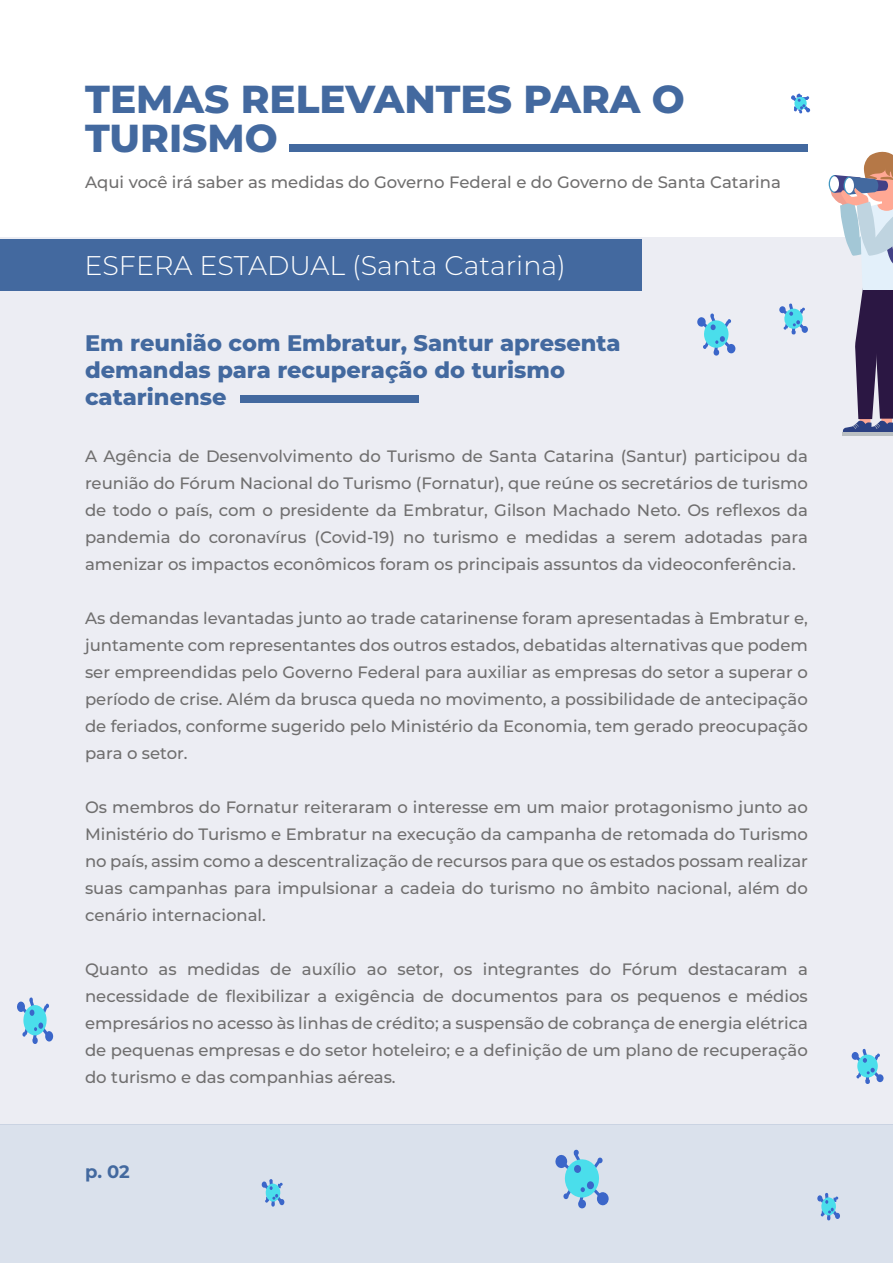
<style>
.page{position:relative;width:893px;height:1263px;background:#fff}
.page>*{position:absolute;margin:0;border:0;box-sizing:border-box;transform-origin:0 0}
.t1{font:800 39px/39px "Montserrat";color:#43699f}
.t2{font:300 27px "Montserrat";color:#fff}
.t3{font:800 22.5px/27px "Montserrat";color:#43699f}
.t4{font:700 18px "Montserrat";color:#43699f}
.t5{font:500 16.5px/27px "Montserrat";color:#706f6f;text-align:justify}
</style>
<div class="page">
<div style="left:0;top:238px;width:893px;height:887px;background:#ecedf3"></div>
<div style="left:0;top:240px;width:641px;height:51px;background:#43699f"></div>
<div style="left:0;top:1125px;width:893px;height:138px;background:#dae1ec"></div>
<svg style="left:779px;top:303px;width:29px;height:32px"></svg>
<svg style="left:698px;top:313px;width:37px;height:43px"></svg>
<svg style="left:791px;top:93px;width:20px;height:21px"></svg>
<hr style="left:842px;top:432px;width:30px;height:3px;background:#babfc2">
<hr style="left:864px;top:432px;width:29px;height:3px;background:#babfc2">
<svg style="left:829px;top:151px;width:64px;height:281px"></svg>
<div style="left:240px;top:395px;width:179px;height:8px;background:#43699f"></div>
<div style="left:289px;top:145px;width:519px;height:7px;background:#43699f"></div>
<svg style="left:597px;top:1192px;width:12px;height:13px"></svg>
<svg style="left:555px;top:1149px;width:51px;height:60px"></svg>
<svg style="left:852px;top:1048px;width:31px;height:36px"></svg>
<svg style="left:17px;top:997px;width:36px;height:47px"></svg>
<svg style="left:817px;top:1193px;width:23px;height:28px"></svg>
<svg style="left:261px;top:1179px;width:24px;height:28px"></svg>
<h1 class="t1" style="left:85px;top:77px;width:601px">TEMAS RELEVANTES PARA O<br>TURISMO</h1>
<p class="t5" style="left:85px;top:168px;width:697px">Aqui você irá saber as medidas do Governo Federal e do Governo de Santa Catarina</p>
<h2 class="t2" style="left:84px;top:247px;width:483px">ESFERA ESTADUAL (Santa Catarina)</h2>
<h3 class="t3" style="left:85px;top:329px;width:537px">Em reunião com Embratur, Santur apresenta demandas para recuperação do turismo catarinense</h3>
<p class="t5" style="left:85px;top:442px;width:724px">A Agência de Desenvolvimento do Turismo de Santa Catarina (Santur) participou da reunião do Fórum Nacional do Turismo (Fornatur), que reúne os secretários de turismo de todo o país, com o presidente da Embratur, Gilson Machado Neto. Os reflexos da pandemia do coronavírus (Covid-19) no turismo e medidas a serem adotadas para amenizar os impactos econômicos foram os principais assuntos da videoconferência.</p>
<p class="t5" style="left:85px;top:604px;width:724px">As demandas levantadas junto ao trade catarinense foram apresentadas à Embratur e, juntamente com representantes dos outros estados, debatidas alternativas que podem ser empreendidas pelo Governo Federal para auxiliar as empresas do setor a superar o período de crise. Além da brusca queda no movimento, a possibilidade de antecipação de feriados, conforme sugerido pelo Ministério da Economia, tem gerado preocupação para o setor.</p>
<p class="t5" style="left:85px;top:793px;width:724px">Os membros do Fornatur reiteraram o interesse em um maior protagonismo junto ao Ministério do Turismo e Embratur na execução da campanha de retomada do Turismo no país, assim como a descentralização de recursos para que os estados possam realizar suas campanhas para impulsionar a cadeia do turismo no âmbito nacional, além do cenário internacional.</p>
<p class="t5" style="left:85px;top:955px;width:724px">Quanto as medidas de auxílio ao setor, os integrantes do Fórum destacaram a necessidade de flexibilizar a exigência de documentos para os pequenos e médios empresários no acesso às linhas de crédito; a suspensão de cobrança de energia elétrica de pequenas empresas e do setor hoteleiro; e a definição de um plano de recuperação do turismo e das companhias aéreas.</p>
<p class="t4" style="left:85px;top:1158px;width:46px">p. 02</p>
</div>
